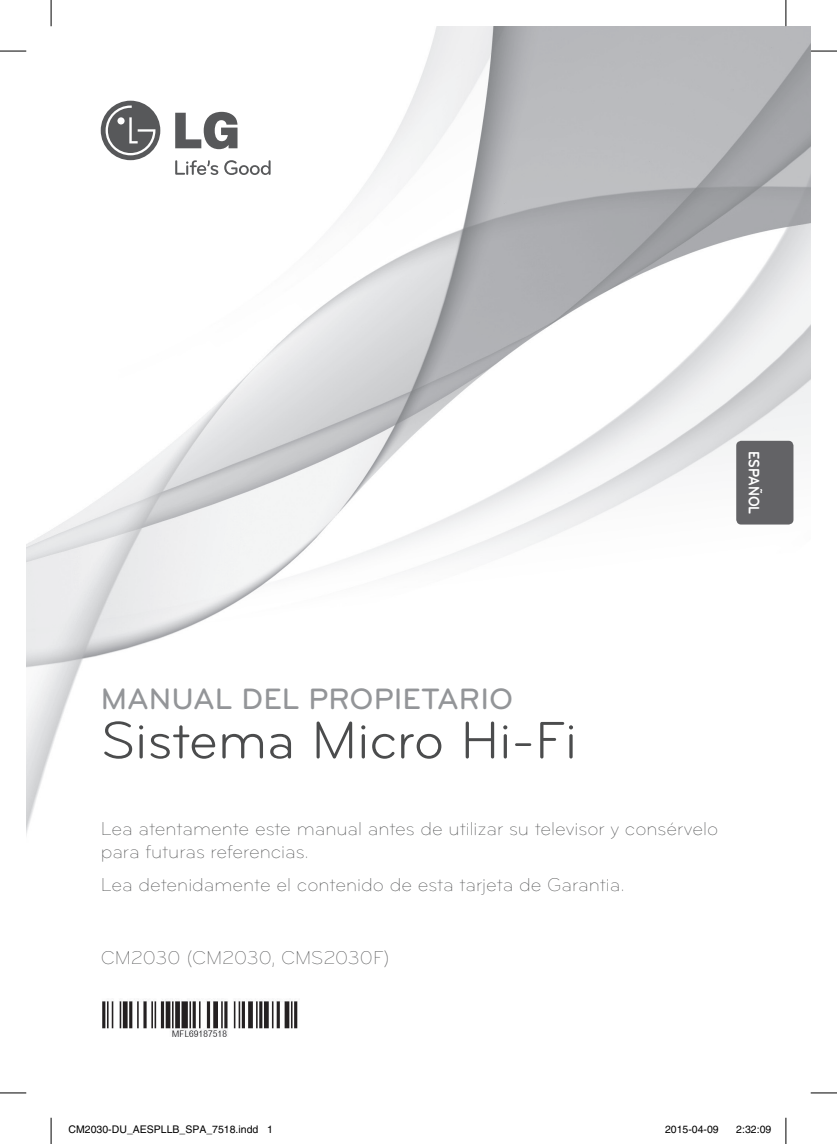
<style>
.page{position:relative;width:837px;height:1144px;background:#fff}
.page>*{position:absolute;margin:0;border:0;box-sizing:border-box;transform-origin:0 0}
.t1{font:54.25px "Bryant LG";color:#4b4c4d}
.t2{font:500 30.62px "Bryant LG";color:#939598}
.t3{font:300 19.25px/23.1px "Bryant LG";color:#4b4c4d}
.t4{font:700 15.75px "Bryant LG";color:#fff;scale:.88 1}
.t5{font:10.5px "Helvetica";color:#000}
</style>
<div class="page">
<img style="left:26px;top:26px;width:784px;height:1092px">
<svg style="left:175px;top:160px;width:43px;height:15px"></svg>
<svg style="left:224px;top:160px;width:46px;height:15px"></svg>
<svg style="left:175px;top:112px;width:62px;height:37px"></svg>
<div style="left:101px;top:101px;width:59px;height:59px;background:#57585a;border-radius:50%"></div>
<svg style="left:106px;top:106px;width:49px;height:49px"></svg>
<div style="left:736px;top:441px;width:57px;height:83px;background:#636366;border-radius:5px"></div>
<img style="left:101px;top:999px;width:198px;height:44px">
<svg style="left:0;top:51px;width:26px;height:1px"></svg>
<svg style="left:810px;top:51px;width:26px;height:1px"></svg>
<svg style="left:0;top:1092px;width:26px;height:1px"></svg>
<svg style="left:810px;top:1092px;width:26px;height:1px"></svg>
<svg style="left:51px;top:0;width:1px;height:26px"></svg>
<svg style="left:51px;top:1118px;width:1px;height:26px"></svg>
<svg style="left:785px;top:0;width:1px;height:26px"></svg>
<svg style="left:785px;top:1118px;width:1px;height:26px"></svg>
<p class="t4" style="left:763px;top:451px;width:74px;rotate:90deg">ESPAÑOL</p>
<h2 class="t2" style="left:101px;top:680px;width:414px">MANUAL DEL PROPIETARIO</h2>
<h1 class="t1" style="left:101px;top:708px;width:477px">Sistema Micro Hi-Fi</h1>
<p class="t3" style="left:101px;top:817px;width:618px">Lea atentamente este manual antes de utilizar su televisor y consérvelo para futuras referencias.</p>
<p class="t3" style="left:101px;top:873px;width:525px">Lea detenidamente el contenido de esta tarjeta de Garantia.</p>
<p class="t3" style="left:101px;top:946px;width:290px">CM2030 (CM2030, CMS2030F)</p>
<p class="t5" style="left:69px;top:1124px;width:206px">CM2030-DU_AESPLLB_SPA_7518.indd 1</p>
<p class="t5" style="left:664px;top:1124px;width:55px">2015-04-09</p>
<p class="t5" style="left:736px;top:1124px;width:37px">2:32:09</p>
</div>
